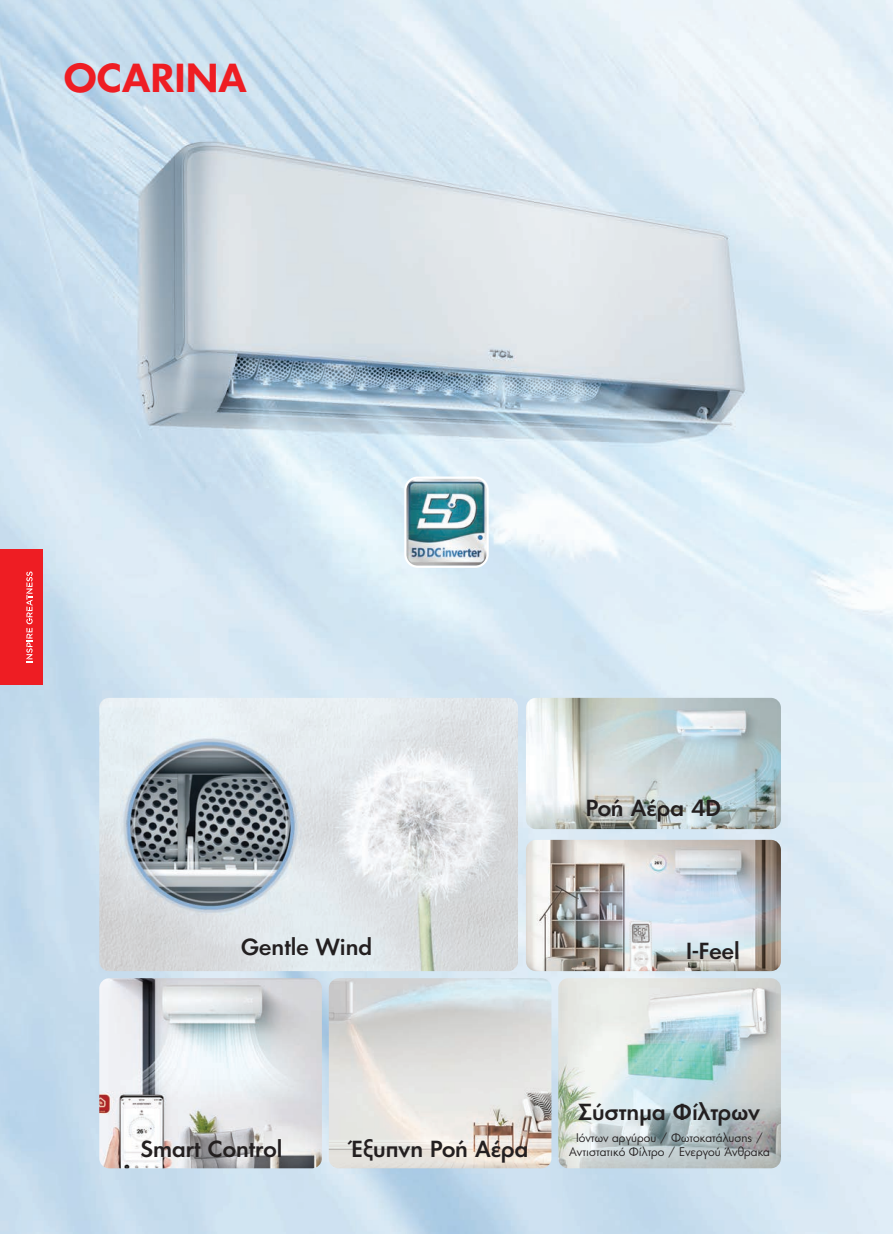
<style>
.page{position:relative;width:893px;height:1234px;background:#fff}
.page>*{position:absolute;margin:0;border:0;box-sizing:border-box;transform-origin:0 0}
.t1{font:600 37.5px "PF Futura Neu";color:#ee1d23}
.t2{font:500 21.6px "PF Futura Neu";color:#231f20}
.t3{font:11.55px/14px "PF Futura Neu";color:#231f20;text-align:center}
</style>
<div class="page">
<img style="left:0;top:0;width:892px;height:1233px">
<img style="left:99px;top:977px;width:223px;height:190px">
<img style="left:558px;top:977px;width:223px;height:190px">
<img style="left:406px;top:478px;width:81px;height:87px">
<div style="left:404px;top:476px;width:85px;height:91px;border:2px solid #fff;border-radius:12px"></div>
<img style="left:99px;top:697px;width:419px;height:273px">
<img style="left:526px;top:697px;width:255px;height:131px">
<img style="left:526px;top:839px;width:255px;height:131px">
<img style="left:329px;top:977px;width:222px;height:190px">
<div style="left:0;top:549px;width:43px;height:135px;background:#ee1d23"></div>
<svg style="left:26px;top:571px;width:7px;height:91px"></svg>
<p class="t1" style="left:64px;top:53px;width:185px">OCARINA</p>
<p class="t2" style="left:241px;top:931px;width:132px">Gentle Wind</p>
<p class="t2" style="left:586px;top:793px;width:137px">Ροή Αέρα 4D</p>
<p class="t2" style="left:686px;top:936px;width:55px">I-Feel</p>
<p class="t2" style="left:578px;top:1097px;width:183px">Σύστημα Φίλτρων</p>
<p class="t2" style="left:141px;top:1134px;width:143px">Smart Control</p>
<p class="t3" style="left:569px;top:1130px;width:202px">Ιόντων αργύρου / Φωτοκατάλυσης /<br>Αντιστατικό Φίλτρο / Ενεργού Άνθρακα</p>
<p class="t2" style="left:352px;top:1134px;width:179px">Έξυπνη Ροή Αέρα</p>
</div>
